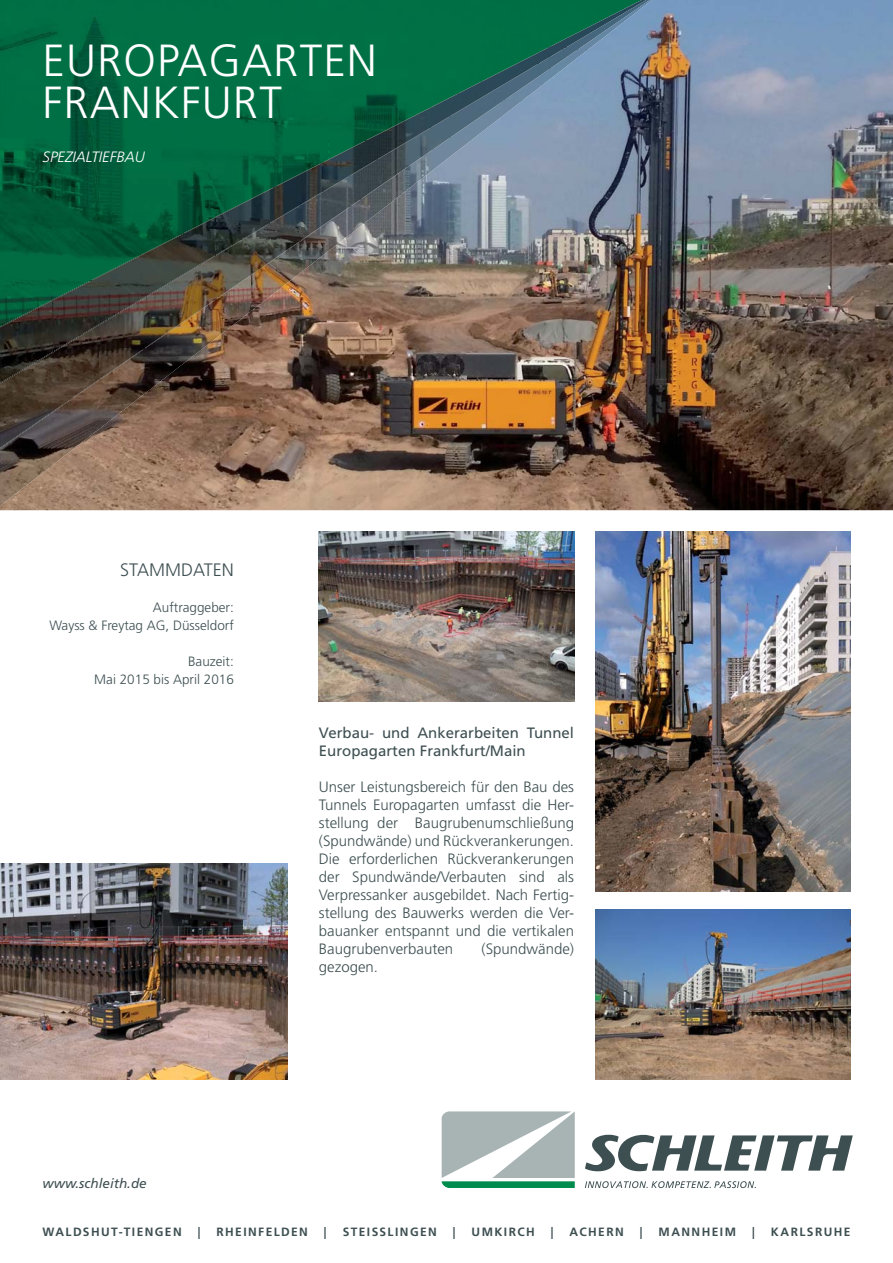
<style>
.page{position:relative;width:893px;height:1263px;background:#fff}
.page>*{position:absolute;margin:0;border:0;box-sizing:border-box;transform-origin:0 0}
.t1{font:300 45px/42px "Frutiger";letter-spacing:.025em;color:#fff}
.t2{font:300 18px "Frutiger";color:#3e4f52}
.t3{font:300 15px/18px "Frutiger";color:#3e4f52;text-align:justify}
.t4{font:15px/18px "Frutiger";color:#3e4f52}
.t5{font:italic 300 15px "Frutiger";color:#fff}
.t6{font:300 13.5px/18px "Frutiger";color:#3e4f52;text-align:right}
.t7{font:italic 13.5px "Frutiger";color:#3e4f52}
.t8{font:700 12px "Frutiger";letter-spacing:.12em;color:#3e4f52}
</style>
<div class="page">
<svg style="left:585px;top:1135px;width:268px;height:36px"></svg>
<svg style="left:442px;top:1111px;width:133px;height:77px"></svg>
<svg style="left:585px;top:1181px;width:171px;height:7px"></svg>
<img style="left:0;top:0;width:893px;height:510px">
<img style="left:0;top:0;width:213px;height:280px">
<div style="left:213px;top:0;width:268px;height:140px;background:#017045"></div>
<div style="left:481px;top:0;width:57px;height:46px;background:#006f45"></div>
<img style="left:213px;top:140px;width:59px;height:47px">
<img style="left:590px;top:0;width:62px;height:51px">
<img style="left:550px;top:50px;width:40px;height:51px">
<img style="left:401px;top:150px;width:101px;height:52px">
<img style="left:363px;top:200px;width:38px;height:35px">
<img style="left:251px;top:250px;width:100px;height:54px">
<img style="left:201px;top:300px;width:50px;height:52px">
<img style="left:100px;top:349px;width:101px;height:56px">
<svg style="left:250px;top:303px;width:13px;height:10px"></svg>
<img style="left:50px;top:415px;width:50px;height:54px">
<img style="left:0;top:449px;width:50px;height:57px">
<img style="left:100px;top:405px;width:32px;height:25px">
<img style="left:508px;top:100px;width:42px;height:39px">
<img style="left:436px;top:150px;width:14px;height:49px">
<img style="left:269px;top:240px;width:31px;height:59px">
<img style="left:108px;top:335px;width:34px;height:13px">
<img style="left:50px;top:354px;width:50px;height:61px">
<img style="left:0;top:384px;width:50px;height:15px">
<img style="left:108px;top:348px;width:34px;height:1px">
<img style="left:576px;top:0;width:74px;height:50px">
<img style="left:539px;top:49px;width:41px;height:51px">
<img style="left:431px;top:129px;width:77px;height:21px">
<img style="left:377px;top:149px;width:59px;height:51px">
<img style="left:286px;top:226px;width:77px;height:24px">
<img style="left:215px;top:249px;width:76px;height:51px">
<img style="left:142px;top:299px;width:77px;height:50px">
<img style="left:69px;top:349px;width:77px;height:50px">
<img style="left:0;top:399px;width:74px;height:50px">
<img style="left:538px;top:0;width:26px;height:48px">
<img style="left:430px;top:51px;width:26px;height:11px">
<img style="left:323px;top:106px;width:108px;height:86px">
<img style="left:215px;top:161px;width:108px;height:79px">
<img style="left:161px;top:216px;width:54px;height:38px">
<img style="left:53px;top:239px;width:109px;height:96px">
<img style="left:0;top:327px;width:53px;height:23px">
<img style="left:548px;top:0;width:16px;height:47px">
<img style="left:456px;top:46px;width:96px;height:48px">
<img style="left:364px;top:93px;width:97px;height:48px">
<img style="left:272px;top:140px;width:97px;height:18px">
<img style="left:180px;top:187px;width:97px;height:47px">
<img style="left:88px;top:234px;width:98px;height:47px">
<img style="left:0;top:280px;width:94px;height:47px">
<img style="left:564px;top:0;width:82px;height:48px">
<img style="left:430px;top:62px;width:109px;height:67px">
<img style="left:538px;top:48px;width:30px;height:18px">
<img style="left:377px;top:126px;width:54px;height:35px">
<img style="left:269px;top:158px;width:108px;height:68px">
<img style="left:215px;top:222px;width:54px;height:36px">
<img style="left:107px;top:254px;width:108px;height:68px">
<img style="left:53px;top:318px;width:55px;height:36px">
<img style="left:0;top:350px;width:54px;height:34px">
<img style="left:595px;top:531px;width:255px;height:360px">
<img style="left:319px;top:531px;width:255px;height:171px">
<img style="left:595px;top:909px;width:255px;height:170px">
<img style="left:0;top:863px;width:287px;height:216px">
<h1 class="t1" style="left:43px;top:43px;width:336px">EUROPAGARTEN<br>FRANKFURT</h1>
<p class="t5" style="left:43px;top:151px;width:104px">SPEZIALTIEFBAU</p>
<p class="t2" style="left:120px;top:562px;width:115px">STAMMDATEN</p>
<p class="t6" style="left:49px;top:599px;width:186px">Auftraggeber:<br>Wayss &amp; Freytag AG, Düsseldorf</p>
<p class="t6" style="left:94px;top:653px;width:141px">Bauzeit:<br>Mai 2015 bis April 2016</p>
<p class="t7" style="left:43px;top:1178px;width:106px">www.schleith.de</p>
<p class="t4" style="left:319px;top:725px;width:257px">Verbau- und Ankerarbeiten Tunnel<br>Europagarten Frankfurt/Main</p>
<p class="t3" style="left:319px;top:779px;width:257px">Unser Leistungsbereich für den Bau des Tunnels Europagarten umfasst die Her&shy;stellung der Baugrubenumschließung (Spundwände) und Rückverankerungen.<br>Die erforderlichen Rückverankerungen der Spundwände/Verbauten sind als Verpressanker ausgebildet. Nach Fertig&shy;stellung des Bauwerks werden die Ver&shy;bauanker entspannt und die vertikalen Baugrubenverbauten</p>
<p class="t3" style="left:481px;top:941px;width:94px">(Spundwände)</p>
<p class="t3" style="left:319px;top:959px;width:61px">gezogen.</p>
<p class="t8" style="left:43px;top:1227px;width:141px">WALDSHUT-TIENGEN</p>
<p class="t8" style="left:198px;top:1227px;width:4px">|</p>
<p class="t8" style="left:216px;top:1227px;width:93px">RHEINFELDEN</p>
<p class="t8" style="left:324px;top:1227px;width:4px">|</p>
<p class="t8" style="left:343px;top:1227px;width:96px">STEISSLINGEN</p>
<p class="t8" style="left:453px;top:1227px;width:4px">|</p>
<p class="t8" style="left:472px;top:1227px;width:65px">UMKIRCH</p>
<p class="t8" style="left:551px;top:1227px;width:4px">|</p>
<p class="t8" style="left:570px;top:1227px;width:56px">ACHERN</p>
<p class="t8" style="left:640px;top:1227px;width:4px">|</p>
<p class="t8" style="left:658px;top:1227px;width:79px">MANNHEIM</p>
<p class="t8" style="left:752px;top:1227px;width:4px">|</p>
<p class="t8" style="left:771px;top:1227px;width:81px">KARLSRUHE</p>
</div>
